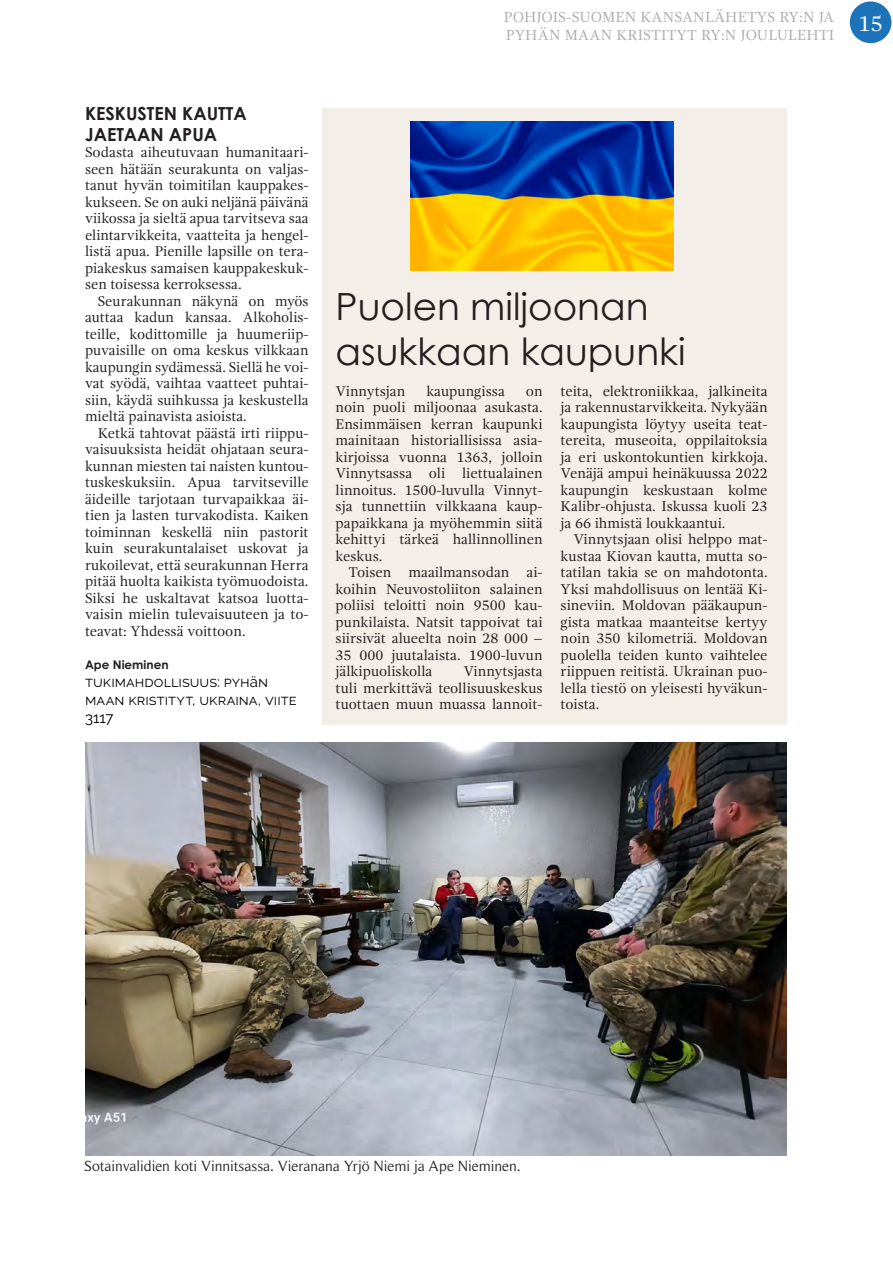
<style>
.page{position:relative;width:893px;height:1263px;background:#fff}
.page>*{position:absolute;margin:0;border:0;box-sizing:border-box;transform-origin:0 0}
.Holyland_leipis_alku{font:37.5px "Century Gothic";color:#231f20}
.Holyland_oikea_väliotsikko{font:700 18px/21px "Century Gothic";color:#231f20}
.t1{font:15px/18px "Gandhi Serif";letter-spacing:.01em;color:#adaeae}
.Holyland_uusi_kuvateksti{font:15px "Roman Serif";letter-spacing:-.01em;color:#231f20}
.Holyland_Viitenumero{font:15px/18px "Raleway";color:#000}
.Holyland_leipis{font:14.55px/16.5px "Gandhi Serif";color:#231f20;text-align:justify}
.Holyland_leipis_alku-2{font:14.55px/16.5px "Gandhi Serif";color:#231f20;text-align:justify}
.Holylan_kirjoittaja_uusi{font:700 12px "Century Gothic Pro";color:#231f20}
</style>
<div class="page">
<img style="left:85px;top:742px;width:702px;height:413px">
<div style="left:322px;top:108px;width:465px;height:617px;background:#f3eee7"></div>
<img style="left:411px;top:122px;width:262px;height:148px">
<div style="left:850px;top:1px;width:41px;height:42px;background:#1d73ba;border-radius:50%"></div>
<p class="Holyland_oikea_väliotsikko" style="left:85px;top:102px;width:163px">KESKUSTEN KAUTTA<br>JAETAAN APUA</p>
<p class="Holyland_leipis_alku-2" style="left:85px;top:144px;width:225px">Sodasta aiheutuvaan humanitaari&shy;seen hätään seurakunta on valjas&shy;tanut hyvän toimitilan kauppakes&shy;kukseen. Se on auki neljänä päivänä viikossa ja sieltä apua tarvitseva saa elintarvikkeita, vaatteita ja hengel&shy;listä apua. Pienille lapsille on tera&shy;piakeskus samaisen kauppakeskuk&shy;sen toisessa kerroksessa.</p>
<p class="Holyland_leipis" style="left:85px;top:293px;width:225px;text-indent:13px">Seurakunnan näkynä on myös auttaa kadun kansaa. Alkoholis&shy;teille, kodittomille ja huumeriip&shy;puvaisille on oma keskus vilkkaan kaupungin sydämessä. Siellä he voi&shy;vat syödä, vaihtaa vaatteet puhtai&shy;siin, käydä suihkussa ja keskustella mieltä painavista asioista.</p>
<p class="Holyland_leipis" style="left:85px;top:425px;width:225px;text-indent:13px">Ketkä tahtovat päästä irti riippu&shy;vaisuuksista heidät ohjataan seura&shy;kunnan miesten tai naisten kuntou&shy;tuskeskuksiin. Apua tarvitseville äideille tarjotaan turvapaikkaa äi&shy;tien ja lasten turvakodista. Kaiken toiminnan keskellä niin pastorit kuin seurakuntalaiset uskovat ja rukoilevat, että seurakunnan Herra pitää huolta kaikista työmuodoista.<br>Siksi he uskaltavat katsoa luotta&shy;vaisin mielin tulevaisuuteen ja to&shy;teavat: Yhdessä voittoon.</p>
<p class="Holylan_kirjoittaja_uusi" style="left:85px;top:657px;width:85px">Ape Nieminen</p>
<p class="Holyland_Viitenumero" style="left:85px;top:672px;width:213px">tukimahdollisuus: pyhän maan kristityt, ukraina, viite<br>3117</p>
<p class="t1" style="left:504px;top:8px;width:381px">POHJOIS-SUOMEN KANSANLÄHETYS RY:N JA<br>PYHÄN MAAN KRISTITYT RY:N JOULULEHTI <sup>15</sup></p>
<p class="Holyland_leipis_alku" style="left:336px;top:280px;width:314px">Puolen miljoonan</p>
<p class="Holyland_leipis_alku" style="left:336px;top:325px;width:351px">asukkaan kaupunki</p>
<p class="Holyland_leipis_alku-2" style="left:336px;top:383px;width:71px">Vinnytsjan</p>
<p class="Holyland_leipis_alku-2" style="left:426px;top:383px;width:80px">kaupungissa</p>
<p class="Holyland_leipis_alku-2" style="left:336px;top:383px;width:209px;text-indent:190px">on noin puoli miljoonaa asukasta.<br>Ensimmäisen kerran kaupunki mainitaan historiallisissa asia&shy;kirjoissa vuonna 1363, jolloin Vinnytsassa oli liettualainen linnoitus. 1500-luvulla Vinnyt&shy;sja tunnettiin vilkkaana kaup&shy;papaikkana ja myöhemmin siitä kehittyi tärkeä hallinnollinen keskus.</p>
<p class="Holyland_leipis" style="left:336px;top:564px;width:209px;text-indent:13px">Toisen maailmansodan ai&shy;koihin Neuvostoliiton salainen poliisi teloitti noin 9500 kau&shy;punkilaista. Natsit tappoivat tai siirsivät alueelta noin 28 000 – 35 000 juutalaista. 1900-luvun jälkipuoliskolla</p>
<p class="Holyland_leipis" style="left:336px;top:663px;width:209px;text-indent:128px">Vinnytsjasta tuli merkittävä teollisuuskeskus tuottaen muun muassa lannoit-</p>
<p class="Holyland_leipis" style="left:561px;top:383px;width:209px">teita, elektroniikkaa, jalkineita ja rakennustarvikkeita. Nykyään kaupungista löytyy useita teat&shy;tereita, museoita, oppilaitoksia ja eri uskontokuntien kirkkoja.<br>Venäjä ampui heinäkuussa 2022 kaupungin keskustaan kolme Kalibr-ohjusta. Iskussa kuoli 23 ja 66 ihmistä loukkaantui.</p>
<p class="Holyland_leipis" style="left:561px;top:531px;width:209px;text-indent:13px">Vinnytsjaan olisi helppo mat&shy;kustaa Kiovan kautta, mutta so&shy;tatilan takia se on mahdotonta.<br>Yksi mahdollisuus on lentää Ki&shy;sineviin. Moldovan pääkaupun&shy;gista matkaa maanteitse kertyy noin 350 kilometriä. Moldovan puolella teiden kunto vaihtelee riippuen reitistä. Ukrainan puo&shy;lella tiestö on yleisesti hyväkun&shy;toista.</p>
<p class="Holyland_uusi_kuvateksti" style="left:84px;top:1157px;width:438px">Sotainvalidien koti Vinnitsassa. Vieranana Yrjö Niemi ja Ape Nieminen.</p>
</div>
